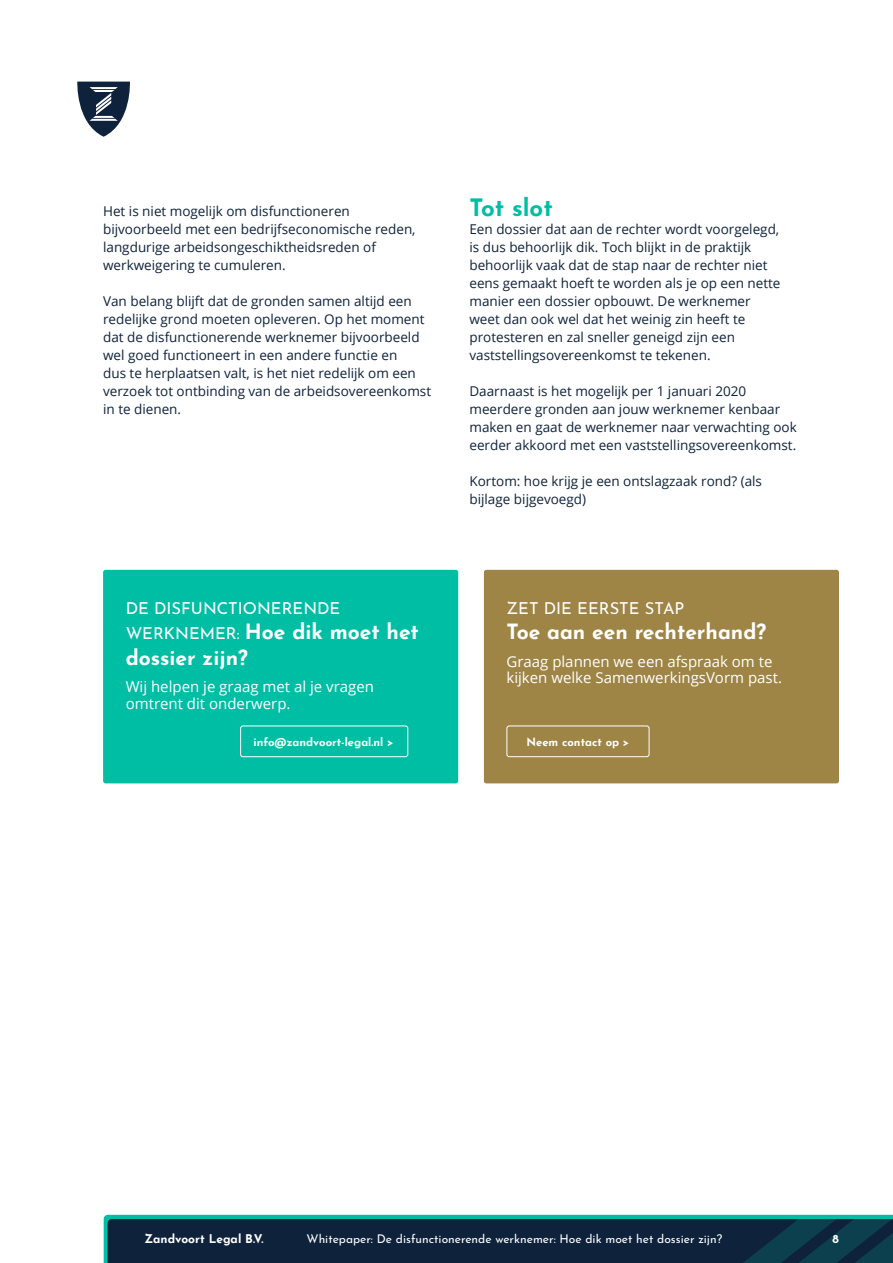
<style>
.page{position:relative;width:893px;height:1263px;background:#fff}
.page>*{position:absolute;margin:0;border:0;box-sizing:border-box;transform-origin:0 0}
.t1{font:700 24px "Josefin Sans";color:#00bea4}
.t2{font:700 21px/25.2px "Josefin Sans";color:#fff}
.t3{font:16.5px "Josefin Sans";color:#fff}
.t4{font:15px/16.2px "Open Sans";color:#fff}
.t5{font:13.5px/18px "Open Sans";color:#0f223b}
.t6{font:12px "Josefin Sans";color:#fff}
.t7{font:700 12px "Josefin Sans";color:#fff}
.t8{font:700 11.4px "Josefin Sans";color:#fff}
.s1{font-weight:400;font-size:16.5px}
</style>
<div class="page">
<svg style="left:77px;top:82px;width:53px;height:55px"></svg>
<div style="left:103px;top:570px;width:355px;height:213px;background:#00bea4;border-radius:2px"></div>
<div style="left:484px;top:570px;width:355px;height:213px;background:#9e8546;border-radius:2px"></div>
<div style="left:506px;top:725px;width:143px;height:32px;border:1px solid #fff;border-radius:2px"></div>
<div style="left:240px;top:725px;width:168px;height:32px;border:1px solid #fff;border-radius:2px"></div>
<svg style="left:104px;top:1215px;width:789px;height:48px;background:#0d3346"></svg>
<p class="t5" style="left:103px;top:202px;width:314px">Het is niet mogelijk om disfunctioneren bijvoorbeeld met een bedrijfseconomische reden, langdurige arbeidsongeschiktheidsreden of werkweigering te cumuleren.</p>
<p class="t5" style="left:103px;top:292px;width:330px">Van belang blijft dat de gronden samen altijd een redelijke grond moeten opleveren. Op het moment dat de disfunctionerende werknemer bijvoorbeeld wel goed functioneert in een andere functie en<br>dus te herplaatsen valt, is het niet redelijk om een verzoek tot ontbinding van de arbeidsovereenkomst in te dienen.</p>
<p class="t3" style="left:126px;top:595px;width:216px">DE DISFUNCTIONERENDE</p>
<h2 class="t2" style="left:126px;top:616px;width:295px"><span class="s1">WERKNEMER:</span> Hoe dik moet het dossier zijn?</h2>
<p class="t4" style="left:126px;top:678px;width:250px">Wij helpen je graag met al je vragen omtrent dit onderwerp.</p>
<h1 class="t1" style="left:469px;top:186px;width:85px">Tot slot</h1>
<p class="t5" style="left:469px;top:220px;width:313px">Een dossier dat aan de rechter wordt voorgelegd, is dus behoorlijk dik. Toch blijkt in de praktijk behoorlijk vaak dat de stap naar de rechter niet eens gemaakt hoeft te worden als je op een nette manier een dossier opbouwt. De werknemer weet dan ook wel dat het weinig zin heeft te protesteren en zal sneller geneigd zijn een vaststellingsovereenkomst te tekenen.</p>
<p class="t5" style="left:469px;top:382px;width:329px">Daarnaast is het mogelijk per 1 januari 2020 meerdere gronden aan jouw werknemer kenbaar maken en gaat de werknemer naar verwachting ook eerder akkoord met een vaststellingsovereenkomst.</p>
<p class="t5" style="left:469px;top:472px;width:294px">Kortom: hoe krijg je een ontslagzaak rond? (als bijlage bijgevoegd)</p>
<p class="t3" style="left:506px;top:595px;width:179px">ZET DIE EERSTE STAP</p>
<h2 class="t2" style="left:506px;top:616px;width:261px">Toe aan een rechterhand?</h2>
<p class="t4" style="left:506px;top:653px;width:277px">Graag plannen we een afspraak om te kijken welke SamenwerkingsVorm past.</p>
<p class="t8" style="left:254px;top:731px;width:141px">info@zandvoort-legal.nl &gt;</p>
<p class="t8" style="left:526px;top:731px;width:104px">Neem contact op &gt;</p>
<p class="t7" style="left:145px;top:1228px;width:121px">Zandvoort Legal B.V.</p>
<p class="t6" style="left:307px;top:1229px;width:417px">Whitepaper: De disfunctionerende werknemer: Hoe dik moet het dossier zijn?</p>
<p class="t7" style="left:833px;top:1228px;width:8px">8</p>
</div>
